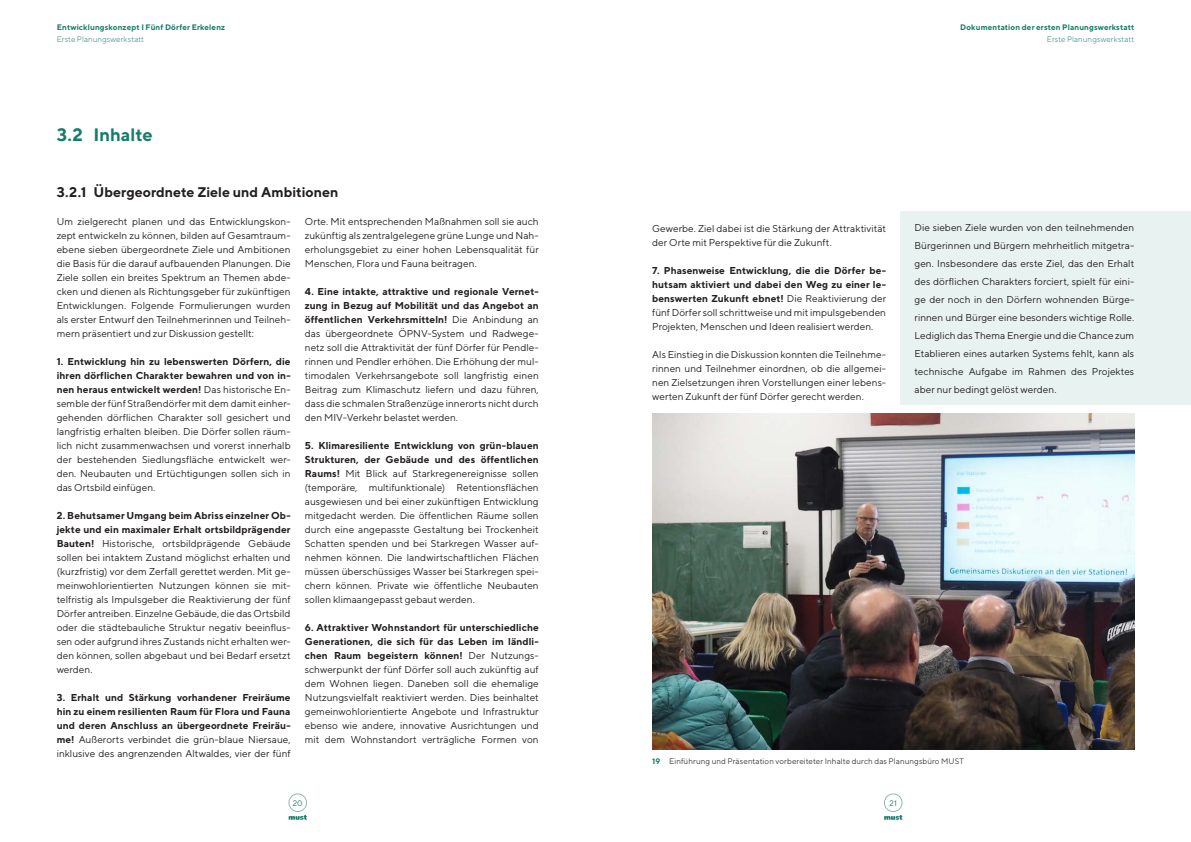
<style>
.page{position:relative;width:1191px;height:842px;background:#fff}
.page>*{position:absolute;margin:0;border:0;box-sizing:border-box;transform-origin:0 0}
.t1{font:700 18px "TT Norms";letter-spacing:-.005em;color:#187c6b}
.t2{font:700 14px "TT Norms";color:#231f20}
.Fließtext_10___14_regular_MIT_Absatz{font:10px/14px "TT Norms";letter-spacing:.005em;color:#231f20;text-align:justify}
.Fließtext_10___14_regular{font:10px/18px "TT Norms";letter-spacing:.005em;color:#231f20;text-align:justify}
.Fließtext_10___14_regular_MIT_Absatz-2{font:700 10px/14px "TT Norms";letter-spacing:.005em;color:#231f20;text-align:justify}
.t3{font:700 8px "TT Norms";letter-spacing:.015em;color:#187c6b}
.t4{font:8px "TT Norms";letter-spacing:.01em;color:#393c40}
.t5{font:300 8px "TT Norms";letter-spacing:.015em;color:#187c6b}
.t6{font:8px "TT Norms";color:#187c6b}
.s1{font-weight:700}
.s2{font-weight:400}
.s3{font-weight:700;color:#187c6b}
</style>
<div class="page">
<div style="left:289px;top:794px;width:18px;height:18px;border:1px solid #8bbdb5;border-radius:50%"></div>
<div style="left:884px;top:794px;width:18px;height:18px;border:1px solid #8bbdb5;border-radius:50%"></div>
<svg style="left:289px;top:815px;width:18px;height:5px"></svg>
<svg style="left:884px;top:815px;width:18px;height:5px"></svg>
<img style="left:652px;top:414px;width:482px;height:336px">
<div style="left:900px;top:211px;width:291px;height:194px;background:#e8f2f0"></div>
<p class="t3" style="left:57px;top:23px;width:170px">Entwicklungskonzept I Fünf Dörfer Erkelenz</p>
<p class="t5" style="left:57px;top:35px;width:89px">Erste Planungswerkstatt</p>
<p class="t1" style="left:57px;top:123px;width:97px">3.2 Inhalte</p>
<p class="t2" style="left:57px;top:183px;width:283px">3.2.1 Übergeordnete Ziele und Ambitionen</p>
<p class="Fließtext_10___14_regular_MIT_Absatz" style="left:57px;top:214px;width:235px">Um zielgerecht planen und das Entwicklungskon&shy;zept entwickeln zu können, bilden auf Gesamtraum&shy;ebene sieben übergeordnete Ziele und Ambitionen die Basis für die darauf aufbauenden Planungen. Die Ziele sollen ein breites Spektrum an Themen abde&shy;cken und dienen als Richtungsgeber für zukünftigen Entwicklungen. Folgende Formulierungen wurden als erster Entwurf den Teilnehmerinnen und Teilneh&shy;mern präsentiert und zur Diskussion gestellt:</p>
<p class="Fließtext_10___14_regular_MIT_Absatz" style="left:57px;top:354px;width:235px"><span class="s1">1. Entwicklung hin zu lebenswerten Dörfern, die ihren dörflichen Charakter bewahren und von in&shy;nen heraus entwickelt werden!</span> Das historische En&shy;semble der fünf Straßendörfer mit dem damit einher&shy;gehenden dörflichen Charakter soll gesichert und langfristig erhalten bleiben. Die Dörfer sollen räum&shy;lich nicht zusammenwachsen und vorerst innerhalb der bestehenden Siedlungsfläche entwickelt wer&shy;den. Neubauten und Ertüchtigungen sollen sich in das Ortsbild einfügen.</p>
<p class="Fließtext_10___14_regular_MIT_Absatz" style="left:57px;top:508px;width:235px"><span class="s1">2. Behutsamer Umgang beim Abriss einzelner Ob&shy;jekte und ein maximaler Erhalt ortsbildprägender Bauten!</span> Historische, ortsbildprägende Gebäude sollen bei intaktem Zustand möglichst erhalten und (kurzfristig) vor dem Zerfall gerettet werden. Mit ge&shy;meinwohlorientierten Nutzungen können sie mit&shy;telfristig als Impulsgeber die Reaktivierung der fünf Dörfer antreiben. Einzelne Gebäude, die das Ortsbild oder die städtebauliche Struktur negativ beeinflus&shy;sen oder aufgrund ihres Zustands nicht erhalten wer&shy;den können, sollen abgebaut und bei Bedarf ersetzt werden.</p>
<p class="Fließtext_10___14_regular_MIT_Absatz-2" style="left:57px;top:690px;width:235px">3. Erhalt und Stärkung vorhandener Freiräume hin zu einem resilienten Raum für Flora und Fauna und deren Anschluss an übergeordnete Freiräu&shy;me! <span class="s2">Außerorts verbindet die grün-blaue Niersaue, inklusive des angrenzenden Altwaldes, vier der fünf</span></p>
<p class="Fließtext_10___14_regular_MIT_Absatz" style="left:305px;top:214px;width:235px">Orte. Mit entsprechenden Maßnahmen soll sie auch zukünftig als zentralgelegene grüne Lunge und Nah&shy;erholungsgebiet zu einer hohen Lebensqualität für Menschen, Flora und Fauna beitragen.</p>
<p class="Fließtext_10___14_regular_MIT_Absatz" style="left:305px;top:284px;width:235px"><span class="s1">4. Eine intakte, attraktive und regionale Vernet&shy;zung in Bezug auf Mobilität und das Angebot an öffentlichen Verkehrsmitteln!</span> Die Anbindung an das übergeordnete ÖPNV-System und Radwege&shy;netz soll die Attraktivität der fünf Dörfer für Pendle&shy;rinnen und Pendler erhöhen. Die Erhöhung der mul&shy;timodalen Verkehrsangebote soll langfristig einen Beitrag zum Klimaschutz liefern und dazu führen, dass die schmalen Straßenzüge innerorts nicht durch den MIV-Verkehr belastet werden.</p>
<p class="Fließtext_10___14_regular_MIT_Absatz" style="left:305px;top:438px;width:235px"><span class="s1">5. Klimaresiliente Entwicklung von grün-blauen Strukturen, der Gebäude und des öffentlichen Raums!</span> Mit Blick auf Starkregenereignisse sollen (temporäre, multifunktionale) Retentionsflächen ausgewiesen und bei einer zukünftigen Entwicklung mitgedacht werden. Die öffentlichen Räume sollen durch eine angepasste Gestaltung bei Trockenheit Schatten spenden und bei Starkregen Wasser auf&shy;nehmen können. Die landwirtschaftlichen Flächen müssen überschüssiges Wasser bei Starkregen spei&shy;chern können. Private wie öffentliche Neubauten sollen klimaangepasst gebaut werden.</p>
<p class="Fließtext_10___14_regular_MIT_Absatz" style="left:305px;top:620px;width:235px"><span class="s1">6. Attraktiver Wohnstandort für unterschiedliche Generationen, die sich für das Leben im ländli&shy;chen Raum begeistern können!</span> Der Nutzungs&shy;schwerpunkt der fünf Dörfer soll auch zukünftig auf dem Wohnen liegen. Daneben soll die ehemalige Nutzungsvielfalt reaktiviert werden. Dies beinhaltet gemeinwohlorientierte Angebote und Infrastruktur ebenso wie andere, innovative Ausrichtungen und mit dem Wohnstandort verträgliche Formen von</p>
<p class="t3" style="left:960px;top:23px;width:175px">Dokumentation der ersten Planungswerkstatt</p>
<p class="t5" style="left:1047px;top:35px;width:89px">Erste Planungswerkstatt</p>
<p class="Fließtext_10___14_regular_MIT_Absatz" style="left:652px;top:221px;width:235px">Gewerbe. Ziel dabei ist die Stärkung der Attraktivität der Orte mit Perspektive für die Zukunft.</p>
<p class="Fließtext_10___14_regular_MIT_Absatz" style="left:652px;top:263px;width:235px"><span class="s1">7. Phasenweise Entwicklung, die die Dörfer be&shy;hutsam aktiviert und dabei den Weg zu einer le&shy;benswerten Zukunft ebnet!</span> Die Reaktivierung der fünf Dörfer soll schrittweise und mit impulsgebenden Projekten, Menschen und Ideen realisiert werden.</p>
<p class="Fließtext_10___14_regular_MIT_Absatz" style="left:652px;top:347px;width:235px">Als Einstieg in die Diskussion konnten die Teilnehme&shy;rinnen und Teilnehmer einordnen, ob die allgemei&shy;nen Zielsetzungen ihren Vorstellungen einer lebens&shy;werten Zukunft der fünf Dörfer gerecht werden.</p>
<p class="Fließtext_10___14_regular" style="left:914px;top:218px;width:221px">Die sieben Ziele wurden von den teilnehmenden Bürgerinnen und Bürgern mehrheitlich mitgetra&shy;gen. Insbesondere das erste Ziel, das den Erhalt des dörflichen Charakters forciert, spielt für eini&shy;ge der noch in den Dörfern wohnenden Bürge&shy;rinnen und Bürger eine besonders wichtige Rolle.<br>Lediglich das Thema Energie und die Chance zum Etablieren eines autarken Systems fehlt, kann als technische Aufgabe im Rahmen des Projektes aber nur bedingt gelöst werden.</p>
<p class="t4" style="left:652px;top:756px;width:313px"><span class="s3">19</span> Einführung und Präsentation vorbereiteter Inhalte durch das Planungsbüro MUST</p>
<p class="t6" style="left:293px;top:798px;width:11px">20</p>
<p class="t6" style="left:889px;top:798px;width:9px">21</p>
</div>
